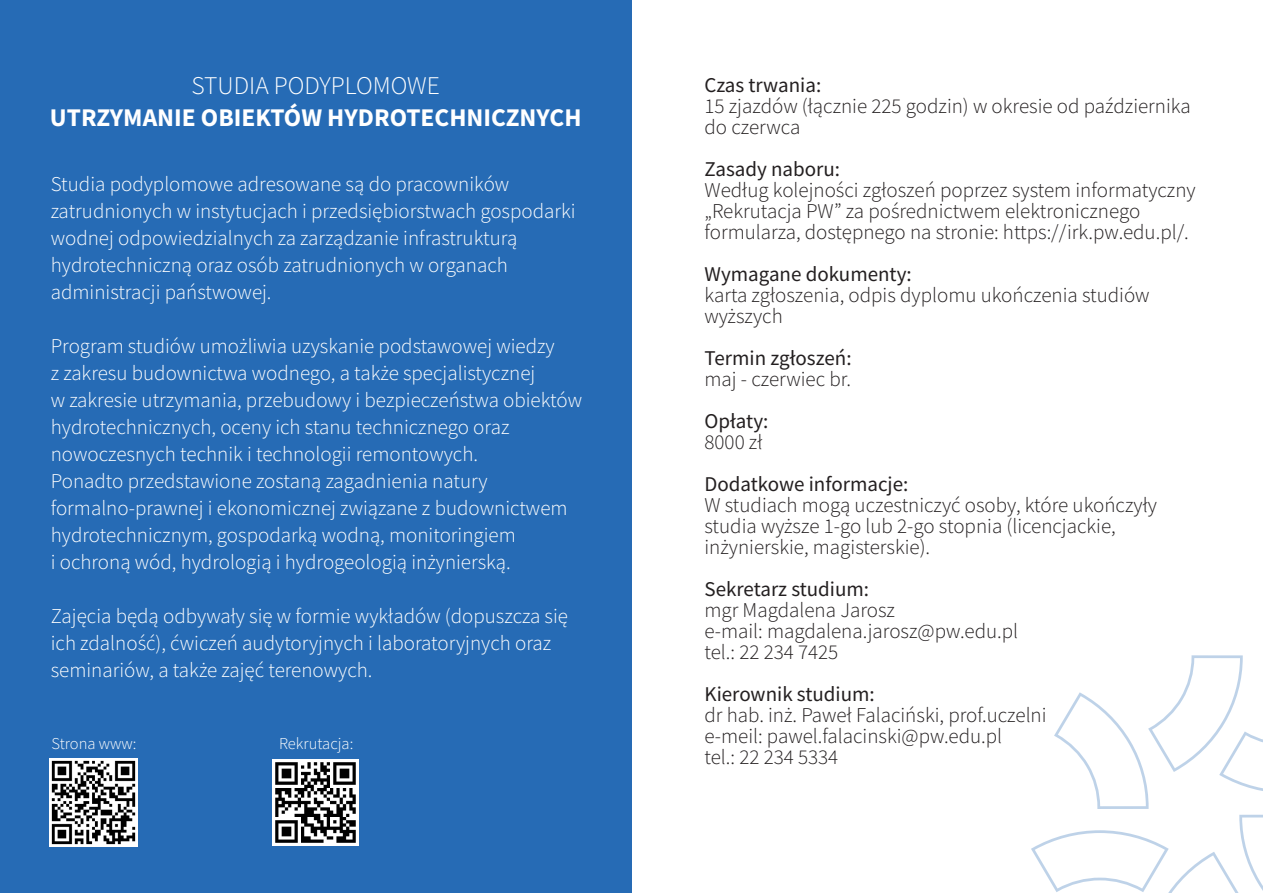
<style>
.page{position:relative;width:1263px;height:893px;background:#fff}
.page>*{position:absolute;margin:0;border:0;box-sizing:border-box;transform-origin:0 0}
.t1{font:700 25.5px "Source Sans Pro";color:#fff}
.t2{font:300 25.5px "Source Sans Pro";color:#fff}
.t3{font:300 21px/27px "Source Sans Pro";color:#fff}
.t4{font:300 21px/21px "Source Sans Pro";color:#231f20}
.t5{font:21px "Source Sans Pro";color:#231f20}
.t6{font:300 16.5px "Source Sans Pro";color:#fff}
</style>
<div class="page">
<div style="left:0;top:0;width:631px;height:893px;background:#266bb5"></div>
<svg style="left:1054px;top:655px;width:209px;height:154px"></svg>
<svg style="left:1031px;top:815px;width:232px;height:78px"></svg>
<img style="left:273px;top:759px;width:86px;height:87px">
<img style="left:49px;top:759px;width:88px;height:88px">
<p class="t2" style="left:191px;top:70px;width:250px">STUDIA PODYPLOMOWE</p>
<p class="t1" style="left:50px;top:100px;width:533px">UTRZYMANIE OBIEKTÓW HYDROTECHNICZNYCH</p>
<p class="t3" style="left:51px;top:171px;width:526px">Studia podyplomowe adresowane są do pracowników zatrudnionych w instytucjach i przedsiębiorstwach gospodarki wodnej odpowiedzialnych za zarządzanie infrastrukturą hydrotechniczną oraz osób zatrudnionych w organach administracji państwowej.</p>
<p class="t3" style="left:51px;top:333px;width:533px">Program studiów umożliwia uzyskanie podstawowej wiedzy<br>z zakresu budownictwa wodnego, a także specjalistycznej<br>w zakresie utrzymania, przebudowy i bezpieczeństwa obiektów hydrotechnicznych, oceny ich stanu technicznego oraz nowoczesnych technik i technologii remontowych.<br>Ponadto przedstawione zostaną zagadnienia natury formalno-prawnej i ekonomicznej związane z budownictwem hydrotechnicznym, gospodarką wodną, monitoringiem<br>i ochroną wód, hydrologią i hydrogeologią inżynierską.</p>
<p class="t3" style="left:51px;top:603px;width:519px">Zajęcia będą odbywały się w formie wykładów (dopuszcza się ich zdalność), ćwiczeń audytoryjnych i laboratoryjnych oraz seminariów, a także zajęć terenowych.</p>
<p class="t6" style="left:51px;top:733px;width:86px">Strona www:</p>
<p class="t6" style="left:279px;top:733px;width:76px">Rekrutacja:</p>
<p class="t5" style="left:704px;top:72px;width:118px">Czas trwania:</p>
<p class="t4" style="left:704px;top:96px;width:488px">15 zjazdów (łącznie 225 godzin) w okresie od października do czerwca</p>
<p class="t5" style="left:704px;top:156px;width:137px">Zasady naboru:</p>
<p class="t4" style="left:704px;top:180px;width:493px">Według kolejności zgłoszeń poprzez system informatyczny „Rekrutacja PW” za pośrednictwem elektronicznego formularza, dostępnego na stronie: https://irk.pw.edu.pl/.</p>
<p class="t5" style="left:704px;top:261px;width:209px">Wymagane dokumenty:</p>
<p class="t4" style="left:704px;top:285px;width:447px">karta zgłoszenia, odpis dyplomu ukończenia studiów wyższych</p>
<p class="t5" style="left:704px;top:345px;width:149px">Termin zgłoszeń:</p>
<p class="t4" style="left:704px;top:369px;width:148px">maj - czerwiec br.</p>
<p class="t5" style="left:704px;top:408px;width:65px">Opłaty:</p>
<p class="t4" style="left:704px;top:432px;width:60px">8000 zł</p>
<p class="t5" style="left:704px;top:471px;width:205px">Dodatkowe informacje:</p>
<p class="t4" style="left:704px;top:495px;width:454px">W studiach mogą uczestniczyć osoby, które ukończyły studia wyższe 1-go lub 2-go stopnia (licencjackie, inżynierskie, magisterskie).</p>
<p class="t5" style="left:704px;top:576px;width:166px">Sekretarz studium:</p>
<p class="t4" style="left:704px;top:600px;width:315px">mgr Magdalena Jarosz<br>e-mail: magdalena.jarosz@pw.edu.pl tel.: 22 234 7425</p>
<p class="t5" style="left:704px;top:681px;width:172px">Kierownik studium:</p>
<p class="t4" style="left:704px;top:705px;width:344px">dr hab. inż. Paweł Falaciński, prof.uczelni e-meil: pawel.falacinski@pw.edu.pl<br>tel.: 22 234 5334</p>
</div>
